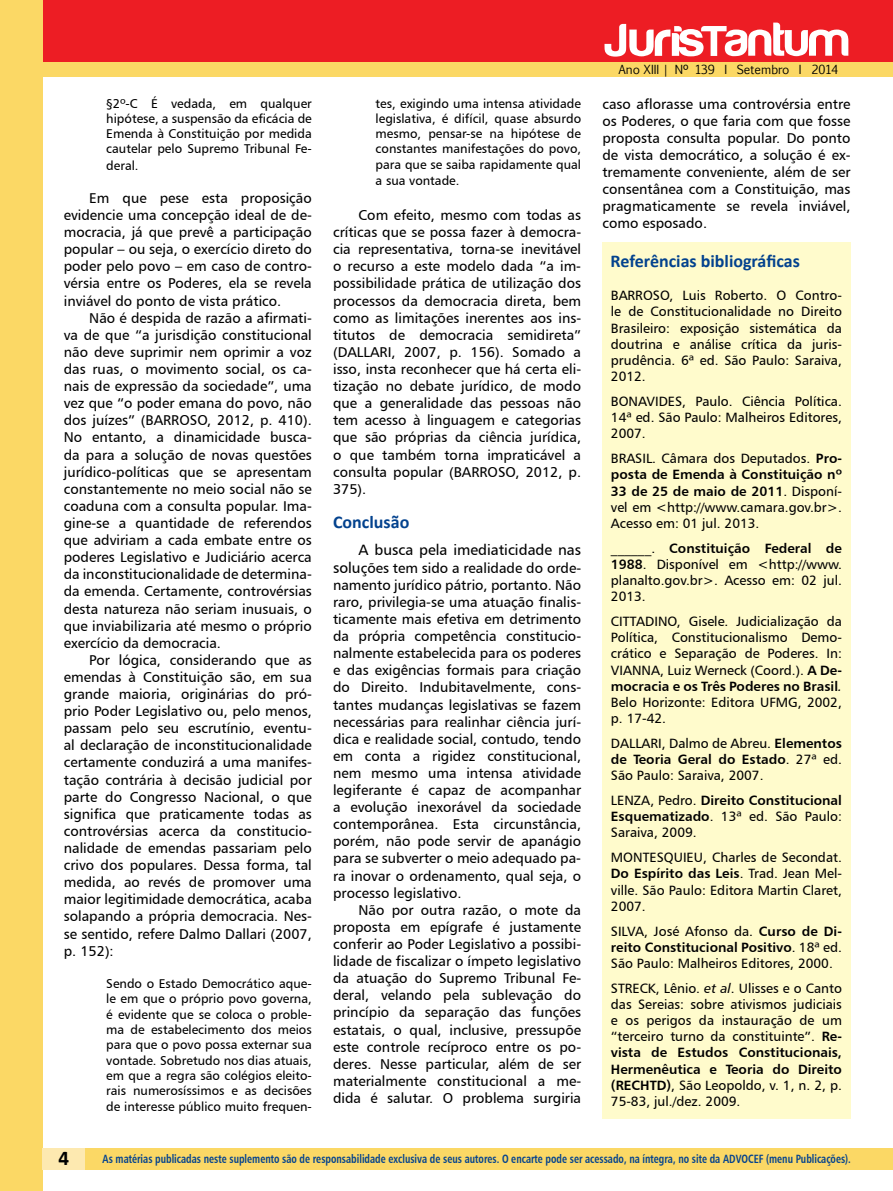
<style>
.page{position:relative;width:893px;height:1191px;background:#fff}
.page>*{position:absolute;margin:0;border:0;box-sizing:border-box;transform-origin:0 0}
.t1{font:700 21px "Calibri";color:#000}
.t2{font:700 18px "Calibri";color:#03428e}
.t3{font:15px "Humanist 777 BT Roman B";color:#000}
.t4{font:14.25px/17.1px "Humanist 777 BT Roman B";color:#000;text-align:justify}
.t5{font:13.5px/16.2px "Humanist 777 BT Roman B";color:#000}
.t6{font:13.5px/16.2px "Humanist 777 BT Bold B";color:#000}
.t7{font:12.75px/15.3px "Humanist 777 BT Roman B";color:#000;text-align:justify}
.t8{font:12px "Humanist 777 BT Bold Condensed B";color:#03428e;scale:.87 1}
.t9{font:12px "Euphemia CAS";color:#000}
.s1{font-size:15px}
.s2{font-family:"Humanist 777 BT Bold B"}
.s3{font-family:"Humanist 777 BT Roman B"}
.s4{font-family:"Humanist 777 BT Italic B"}
</style>
<div class="page">
<div style="left:0;top:0;width:893px;height:65px;background:#ed1d24"></div>
<div style="left:0;top:62px;width:893px;height:15px;background:#fbd865"></div>
<div style="left:0;top:1148px;width:893px;height:21px;background:#fbd865"></div>
<div style="left:0;top:0;width:43px;height:1191px;background:#fbd865"></div>
<div style="left:43px;top:1148px;width:42px;height:21px;background:#fde9b0"></div>
<svg style="left:604px;top:23px;width:244px;height:34px"></svg>
<div style="left:602px;top:242px;width:248px;height:876px;background:#fffbcc"></div>
<p class="t7" style="left:106px;top:95px;width:207px">§2º-C É vedada, em qualquer hipótese, a suspensão da eficácia de Emenda à Constituição por medida cautelar pelo Supremo Tribunal Fe&shy;deral.</p>
<p class="t4" style="left:64px;top:189px;width:250px;text-indent:26px">Em que pese esta proposição evidencie uma concepção ideal de de&shy;mocracia, já que prevê a participação popular – ou seja, o exercício direto do poder pelo povo – em caso de contro&shy;vérsia entre os Poderes, ela se revela inviável do ponto de vista prático.</p>
<p class="t4" style="left:64px;top:309px;width:250px;text-indent:26px">Não é despida de razão a afirmati&shy;va de que “a jurisdição constitucional não deve suprimir nem oprimir a voz das ruas, o movimento social, os ca&shy;nais de expressão da sociedade”, uma vez que “o poder emana do povo, não dos juízes” (BARROSO, 2012, p. 410).<br>No entanto, a dinamicidade busca&shy;da para a solução de novas questões jurídico-políticas que se apresentam constantemente no meio social não se coaduna com a consulta popular. Ima&shy;gine-se a quantidade de referendos que adviriam a cada embate entre os poderes Legislativo e Judiciário acerca da inconstitucionalidade de determina&shy;da emenda. Certamente, controvérsias desta natureza não seriam inusuais, o que inviabilizaria até mesmo o próprio exercício da democracia.</p>
<p class="t4" style="left:64px;top:651px;width:250px;text-indent:26px">Por lógica, considerando que as emendas à Constituição são, em sua grande maioria, originárias do pró&shy;prio Poder Legislativo ou, pelo menos, passam pelo seu escrutínio, eventu&shy;al declaração de inconstitucionalidade certamente conduzirá a uma manifes&shy;tação contrária à decisão judicial por parte do Congresso Nacional, o que significa que praticamente todas as controvérsias acerca da constitucio&shy;nalidade de emendas passariam pelo crivo dos populares. Dessa forma, tal medida, ao revés de promover uma maior legitimidade democrática, acaba solapando a própria democracia. Nes&shy;se sentido, refere Dalmo Dallari (2007, p. 152):</p>
<p class="t7" style="left:106px;top:975px;width:207px">Sendo o Estado Democrático aque&shy;le em que o próprio povo governa, é evidente que se coloca o proble&shy;ma de estabelecimento dos meios para que o povo possa externar sua vontade. Sobretudo nos dias atuais, em que a regra são colégios eleito&shy;rais numerosíssimos e as decisões de interesse público muito frequen-</p>
<p class="t7" style="left:376px;top:95px;width:207px">tes, exigindo uma intensa atividade legislativa, é difícil, quase absurdo mesmo, pensar-se na hipótese de constantes manifestações do povo, para que se saiba rapidamente qual a sua vontade.</p>
<p class="t4" style="left:333px;top:206px;width:250px;text-indent:26px">Com efeito, mesmo com todas as críticas que se possa fazer à democra&shy;cia representativa, torna-se inevitável o recurso a este modelo dada “a im&shy;possibilidade prática de utilização dos processos da democracia direta, bem como as limitações inerentes aos ins&shy;titutos de democracia semidireta” (DALLARI, 2007, p. 156). Somado a isso, insta reconhecer que há certa eli&shy;tização no debate jurídico, de modo que a generalidade das pessoas não tem acesso à linguagem e categorias que são próprias da ciência jurídica, o que também torna impraticável a consulta popular (BARROSO, 2012, p.<br>375).</p>
<p class="t2" style="left:333px;top:509px;width:78px">Conclusão</p>
<p class="t3" style="left:359px;top:540px;width:224px">A busca pela imediaticidade nas</p>
<p class="t4" style="left:333px;top:559px;width:250px"><span class="s1">solu</span>ções tem sido a realidade do orde&shy;namento jurídico pátrio, portanto. Não raro, privilegia-se uma atuação finalis&shy;ticamente mais efetiva em detrimento da própria competência constitucio&shy;nalmente estabelecida para os poderes e das exigências formais para criação do Direito. Indubitavelmente, cons&shy;tantes mudanças legislativas se fazem necessárias para realinhar ciência jurí&shy;dica e realidade social, contudo, tendo em conta a rigidez constitucional, nem mesmo uma intensa atividade legiferante é capaz de acompanhar a evolução inexorável da sociedade contemporânea. Esta circunstância, porém, não pode servir de apanágio para se subverter o meio adequado pa&shy;ra inovar o ordenamento, qual seja, o processo legislativo.</p>
<p class="t4" style="left:333px;top:901px;width:250px;text-indent:26px">Não por outra razão, o mote da proposta em epígrafe é justamente conferir ao Poder Legislativo a possibi&shy;lidade de fiscalizar o ímpeto legislativo da atuação do Supremo Tribunal Fe&shy;deral, velando pela sublevação do princípio da separação das funções estatais, o qual, inclusive, pressupõe este controle recíproco entre os po&shy;deres. Nesse particular, além de ser materialmente constitucional a me&shy;dida é salutar. O problema surgiria</p>
<p class="t9" style="left:618px;top:60px;width:221px">Ano XIII | Nº 139 I Setembro I 2014</p>
<p class="t4" style="left:602px;top:95px;width:250px">caso aflorasse uma controvérsia entre os Poderes, o que faria com que fosse proposta consulta popular. Do ponto de vista democrático, a solução é ex&shy;tremamente conveniente, além de ser consentânea com a Constituição, mas pragmaticamente se revela inviável, como esposado.</p>
<p class="t2" style="left:610px;top:248px;width:191px">Referências bibliográficas</p>
<p class="t5" style="left:611px;top:287px;width:233px;text-align:justify">BARROSO, Luis Roberto. O Contro&shy;le de Constitucionalidade no Direito Brasileiro: exposição sistemática da doutrina e análise crítica da juris&shy;prudência. 6ª ed. São Paulo: Saraiva, 2012.</p>
<p class="t5" style="left:611px;top:393px;width:233px;text-align:justify">BONAVIDES, Paulo. Ciência Política.<br>14ª ed. São Paulo: Malheiros Editores, 2007.</p>
<p class="t5" style="left:611px;top:450px;width:233px">BRASIL. Câmara dos Deputados. <span class="s2">Pro-</span></p>
<p class="t6" style="left:611px;top:466px;width:233px">posta de Emenda à Constituição nº<br>33 de 25 de maio de 2011<span class="s3">. Disponí-</span></p>
<p class="t5" style="left:611px;top:498px;width:233px">vel em &lt;http://www.camara.gov.br&gt;.<br>Acesso em: 01 jul. 2013.</p>
<p class="t6" style="left:611px;top:539px;width:233px"><span class="s3">______.</span> Constituição Federal de</p>
<p class="t5" style="left:611px;top:556px;width:233px;text-align:justify"><span class="s2">1988</span>. Disponível em &lt;http://www. planalto.gov.br&gt;. Acesso em: 02 jul.<br>2013.</p>
<p class="t5" style="left:611px;top:613px;width:233px;text-align:justify">CITTADINO, Gisele. Judicialização da Política, Constitucionalismo Demo&shy;crático e Separação de Poderes. In:<br>VIANNA, Luiz Werneck (Coord.). <span class="s2">A De-</span></p>
<p class="t6" style="left:611px;top:677px;width:233px">mocracia e os Três Poderes no Brasil<span class="s4">.</span></p>
<p class="t5" style="left:611px;top:694px;width:233px">Belo Horizonte: Editora UFMG, 2002, p. 17-42.</p>
<p class="t5" style="left:611px;top:735px;width:233px">DALLARI, Dalmo de Abreu. <span class="s2">Elementos</span></p>
<p class="t6" style="left:611px;top:751px;width:233px">de Teoria Geral do Estado<span class="s3">. 27ª ed.</span></p>
<p class="t5" style="left:611px;top:767px;width:154px">São Paulo: Saraiva, 2007.</p>
<p class="t6" style="left:611px;top:792px;width:233px"><span class="s3">LENZA, Pedro.</span> Direito Constitucional</p>
<p class="t5" style="left:611px;top:808px;width:233px"><span class="s2">Esquematizado</span>. 13ª ed. São Paulo:<br>Saraiva, 2009.</p>
<p class="t5" style="left:611px;top:849px;width:233px">MONTESQUIEU, Charles de Secondat.</p>
<p class="t6" style="left:611px;top:865px;width:233px">Do Espírito das Leis<span class="s3">. Trad. Jean Mel-</span></p>
<p class="t5" style="left:611px;top:881px;width:233px">ville. São Paulo: Editora Martin Claret,<br>2007.</p>
<p class="t5" style="left:611px;top:922px;width:233px">SILVA, José Afonso da. <span class="s2">Curso de Di-</span></p>
<p class="t6" style="left:611px;top:938px;width:233px">reito Constitucional Positivo<span class="s3">. 18ª ed.</span></p>
<p class="t5" style="left:611px;top:950px;width:233px;line-height:24.8px">São Paulo: Malheiros Editores, 2000.<br>STRECK, Lênio. <span class="s4">et al</span>. Ulisses e o Canto</p>
<p class="t5" style="left:611px;top:995px;width:233px;text-align:justify">das Sereias: sobre ativismos judiciais e os perigos da instauração de um “terceiro turno da constituinte”. <span class="s2">Re-</span></p>
<p class="t6" style="left:611px;top:1044px;width:233px">vista de Estudos Constitucionais,<br>Hermenêutica e Teoria do Direito</p>
<p class="t5" style="left:611px;top:1076px;width:233px"><span class="s2">(RECHTD)</span>, São Leopoldo, v. 1, n. 2, p.<br>75-83, jul./dez. 2009.</p>
<h1 class="t1" style="left:58px;top:1143px;width:12px">4</h1>
<p class="t8" style="left:103px;top:1151px;width:862px">As matérias publicadas neste suplemento são de responsabilidade exclusiva de seus autores. O encarte pode ser acessado, na íntegra, no site da ADVOCEF (menu Publicações).</p>
</div>
